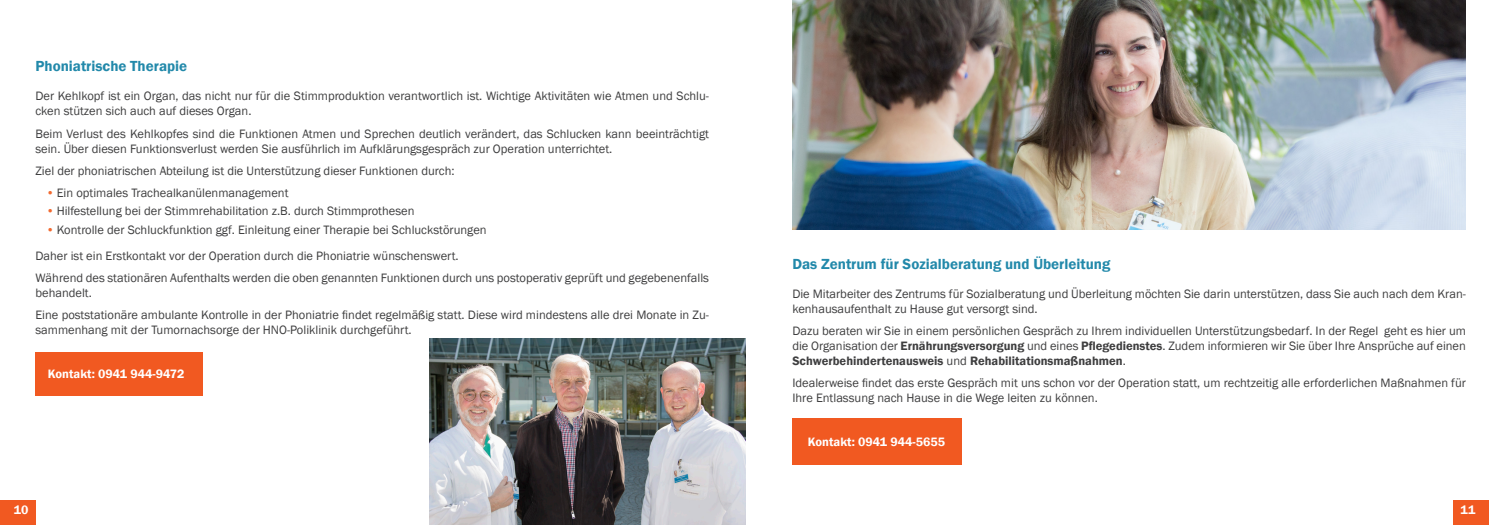
<style>
.page{position:relative;width:1489px;height:525px;background:#fff}
.page>*{position:absolute;margin:0;border:0;box-sizing:border-box;transform-origin:0 0}
.t1{font:600 15px "Franklin Gothic";color:#2289aa}
.t2{font:12.5px/15px "Franklin Gothic";color:#3e3e3f}
.t3{font:600 12.5px "Franklin Gothic";color:#fff}
.s1{color:#f26a30}
.s2{font-weight:600}
</style>
<div class="page">
<div style="left:0;top:500px;width:35px;height:24px;background:#f15921"></div>
<div style="left:1453px;top:500px;width:35px;height:24px;background:#f15921"></div>
<div style="left:35px;top:352px;width:168px;height:44px;background:#f15921"></div>
<div style="left:792px;top:418px;width:170px;height:47px;background:#f15921"></div>
<img style="left:792px;top:0;width:673px;height:229px">
<img style="left:429px;top:338px;width:316px;height:186px">
<p class="t1" style="left:35px;top:57px;width:153px">Phoniatrische Therapie</p>
<p class="t2" style="left:35px;top:89px;width:675px">Der Kehlkopf ist ein Organ, das nicht nur für die Stimmproduktion verantwortlich ist. Wichtige Aktivitäten wie Atmen und Schlu&shy;cken stützen sich auch auf dieses Organ.</p>
<p class="t2" style="left:35px;top:126px;width:675px">Beim Verlust des Kehlkopfes sind die Funktionen Atmen und Sprechen deutlich verändert, das Schlucken kann beeinträchtigt sein. Über diesen Funktionsverlust werden Sie ausführlich im Aufklärungsgespräch zur Operation unterrichtet.</p>
<p class="t2" style="left:35px;top:163px;width:420px">Ziel der phoniatrischen Abteilung ist die Unterstützung dieser Funktionen durch:</p>
<p class="t2" style="left:46px;top:185px;width:244px"><span class="s1">•</span> Ein optimales Trachealkanülenmanagement</p>
<p class="t2" style="left:46px;top:204px;width:370px"><span class="s1">•</span> Hilfestellung bei der Stimmrehabilitation z.B. durch Stimmprothesen</p>
<p class="t2" style="left:35px;top:217px;width:453px;line-height:25.6px;text-indent:11px"><span class="s1">•</span> Kontrolle der Schluckfunktion ggf. Einleitung einer Therapie bei Schluckstörungen<br>Daher ist ein Erstkontakt vor der Operation durch die Phoniatrie wünschenswert.</p>
<p class="t2" style="left:35px;top:270px;width:675px">Während des stationären Aufenthalts werden die oben genannten Funktionen durch uns postoperativ geprüft und gegebenenfalls behandelt.</p>
<p class="t2" style="left:35px;top:307px;width:675px">Eine poststationäre ambulante Kontrolle in der Phoniatrie findet regelmäßig statt. Diese wird mindestens alle drei Monate in Zu&shy;sammenhang mit der Tumornachsorge der HNO-Poliklinik durchgeführt.</p>
<p class="t3" style="left:48px;top:366px;width:138px">Kontakt: 0941 944-9472</p>
<p class="t1" style="left:792px;top:254px;width:319px">Das Zentrum für Sozialberatung und Überleitung</p>
<p class="t2" style="left:792px;top:286px;width:675px">Die Mitarbeiter des Zentrums für Sozialberatung und Überleitung möchten Sie darin unterstützen, dass Sie auch nach dem Kran&shy;kenhausaufenthalt zu Hause gut versorgt sind.</p>
<p class="t2" style="left:792px;top:323px;width:675px;text-align:justify">Dazu beraten wir Sie in einem persönlichen Gespräch zu Ihrem individuellen Unterstützungsbedarf. In der Regel geht es hier um die Organisation der <span class="s2">Ernährungsversorgung</span> und eines <span class="s2">Pflegedienstes</span>. Zudem informieren wir Sie über Ihre Ansprüche auf einen <span class="s2">Schwerbehindertenausweis</span> und <span class="s2">Rehabilitationsmaßnahmen</span>.</p>
<p class="t2" style="left:792px;top:375px;width:675px">Idealerweise findet das erste Gespräch mit uns schon vor der Operation statt, um rechtzeitig alle erforderlichen Maßnahmen für<br>Ihre Entlassung nach Hause in die Wege leiten zu können.</p>
<p class="t3" style="left:808px;top:434px;width:139px">Kontakt: 0941 944-5655</p>
<p class="t3" style="left:14px;top:502px;width:16px">10</p>
<p class="t3" style="left:1460px;top:502px;width:16px">11</p>
</div>
